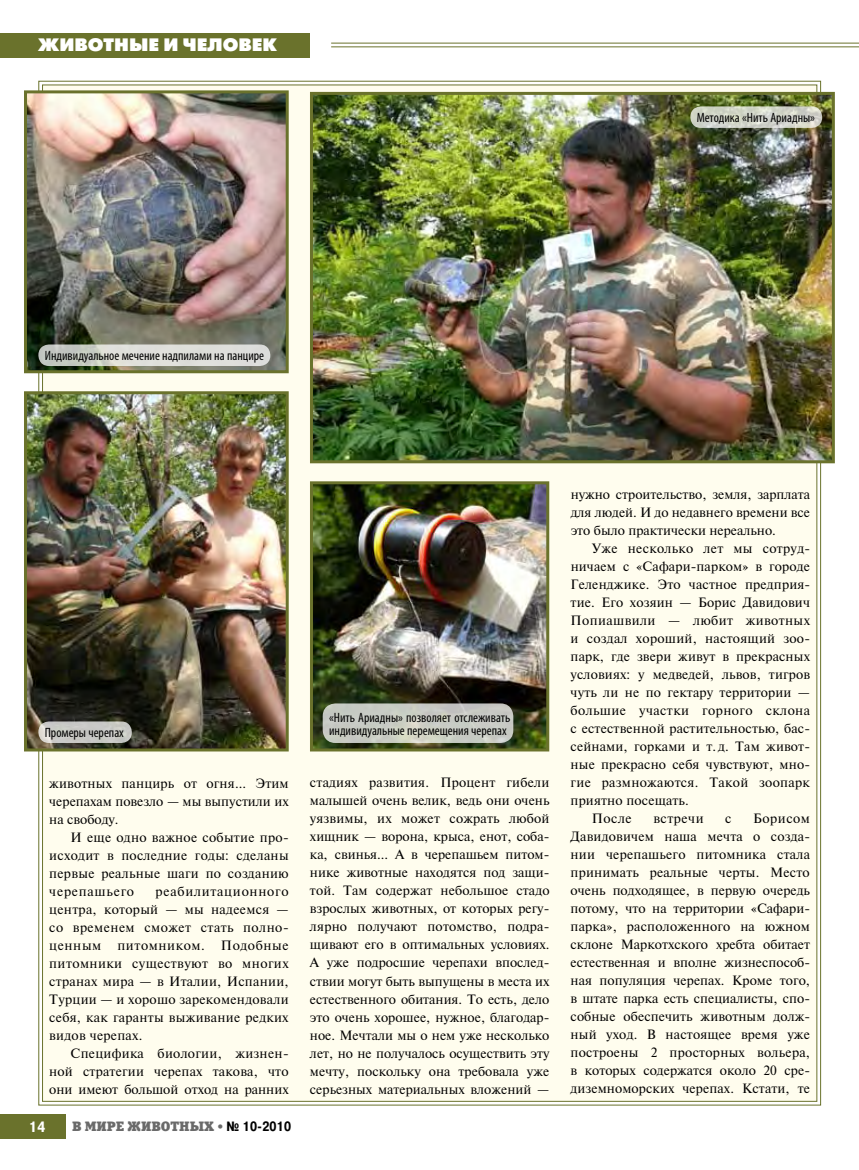
<style>
.page{position:relative;width:859px;height:1170px;background:#fff}
.page>*{position:absolute;margin:0;border:0;box-sizing:border-box;transform-origin:0 0}
.t1{font:18px "Futuris XC";color:#fff}
.t2{font:700 15px "Pragmatica Cond C";color:#fff}
.t3{font:13.5px/18px "Newton";letter-spacing:.01em;color:#000;text-align:justify}
.t4{font:condensed 13.5px/13.5px "Myriad Pro";color:#000}
.t5{font:13.5px "Newton";letter-spacing:.03em;color:#000}
.t6{font:13.5px "Xenia C";color:#6a6a6a}
.t7{font:13.5px "Newton";letter-spacing:.035em;color:#000}
.s1{font-family:"Pragmatica Cond C";font-weight:700;color:#000}
</style>
<div class="page">
<div style="left:0;top:1114px;width:65px;height:24px;background:#6a722c"></div>
<div style="left:0;top:33px;width:310px;height:24px;background:#6a722c"></div>
<hr style="left:331px;top:43px;width:528px;height:1px;background:#6a722c">
<hr style="left:331px;top:46px;width:528px;height:1px;background:#6a722c">
<div style="left:38px;top:80px;width:783px;height:1025px;background:#fffdee"></div>
<img style="left:28px;top:94px;width:257px;height:275px">
<div style="left:24px;top:90px;width:265px;height:283px;border:3px solid #6a722c"></div>
<img style="left:28px;top:395px;width:257px;height:352px">
<div style="left:24px;top:391px;width:265px;height:360px;border:3px solid #6a722c"></div>
<img style="left:314px;top:96px;width:517px;height:363px">
<div style="left:310px;top:92px;width:525px;height:371px;border:3px solid #6a722c"></div>
<svg style="left:38px;top:344px;width:232px;height:22px;background:#d4d6d0"></svg>
<svg style="left:38px;top:721px;width:94px;height:22px;background:#c6c6c1"></svg>
<svg style="left:690px;top:106px;width:132px;height:22px;background:#cfd2c5"></svg>
<img style="left:314px;top:485px;width:231px;height:262px">
<div style="left:310px;top:481px;width:239px;height:270px;border:3px solid #6a722c"></div>
<svg style="left:323px;top:703px;width:190px;height:40px;background:#c7cac1"></svg>
<h1 class="t1" style="left:38px;top:35px;width:240px">Животные и человек</h1>
<p class="t4" style="left:697px;top:111px;width:120px">Методика «Нить Ариадны»</p>
<p class="t4" style="left:45px;top:349px;width:221px">Индивидуальное мечение надпилами на панцире</p>
<p class="t4" style="left:45px;top:725px;width:81px">Промеры черепах</p>
<p class="t3" style="left:49px;top:773px;width:241px">животных панцирь от огня… Этим черепахам повезло — мы выпустили их на свободу.</p>
<p class="t3" style="left:49px;top:827px;width:241px;text-indent:21px">И еще одно важное событие про&shy;исходит в последние годы: сделаны первые реальные шаги по созданию черепашьего</p>
<p class="t3" style="left:49px;top:881px;width:241px;text-indent:106px">реабилитационного центра, который — мы надеемся — со временем сможет стать полно&shy;ценным питомником. Подобные питомники существуют во многих странах мира — в Италии, Испании, Турции — и хорошо зарекомендовали себя, как гаранты выживание редких видов черепах.</p>
<p class="t3" style="left:49px;top:1043px;width:241px;text-indent:21px">Специфика биологии, жизнен&shy;ной стратегии черепах такова, что они имеют большой отход на ранних</p>
<p class="t2" style="left:29px;top:1118px;width:18px">14</p>
<p class="t6" style="left:72px;top:1117px;width:220px">В МИРЕ ЖИВОТНЫХ • <span class="s1">№ 10-2010</span></p>
<p class="t4" style="left:329px;top:710px;width:183px">«Нить Ариадны» позволяет отслеживать индивидуальные перемещения черепах</p>
<p class="t3" style="left:310px;top:773px;width:241px">стадиях развития. Процент гибели малышей очень велик, ведь они очень уязвимы, их может сожрать любой хищник — ворона, крыса, енот, соба&shy;ка, свинья… А в черепашьем питом&shy;нике животные находятся под защи&shy;той. Там содержат небольшое стадо взрослых животных, от которых регу&shy;лярно получают потомство, подра&shy;щивают его в оптимальных условиях.<br>А уже подросшие черепахи впослед&shy;ствии могут быть выпущены в места их естественного обитания. То есть, дело это очень хорошее, нужное, благодар&shy;ное. Мечтали мы о нем уже несколько лет, но не получалось осуществить эту мечту, поскольку она требовала уже серьезных материальных вложений —</p>
<p class="t3" style="left:571px;top:485px;width:241px">нужно строительство, земля, зарплата для людей. И до недавнего времени все это было практически нереально.</p>
<p class="t3" style="left:592px;top:539px;width:220px">Уже несколько лет мы сотруд-</p>
<p class="t3" style="left:571px;top:557px;width:241px">ничаем с «Сафари-парком» в городе</p>
<p class="t3" style="left:571px;top:575px;width:241px">Геленджике. Это частное предприя-</p>
<p class="t3" style="left:571px;top:593px;width:241px">тие. Его хозяин — Борис Давидович</p>
<p class="t5" style="left:571px;top:610px;width:241px">Попиашвили — любит животных</p>
<p class="t3" style="left:571px;top:629px;width:241px">и создал хороший, настоящий зоо-</p>
<p class="t3" style="left:571px;top:647px;width:241px">парк, где звери живут в прекрасных</p>
<p class="t3" style="left:571px;top:665px;width:241px">условиях: у медведей, львов, тигров</p>
<p class="t3" style="left:571px;top:683px;width:241px">чуть ли не по гектару территории —</p>
<p class="t5" style="left:571px;top:700px;width:241px">большие участки горного склона</p>
<p class="t3" style="left:571px;top:719px;width:241px">с естественной растительностью, бас-</p>
<p class="t3" style="left:571px;top:737px;width:241px">сейнами, горками и т. д. Там живот-</p>
<p class="t3" style="left:571px;top:755px;width:241px">ные прекрасно себя чувствуют, мно-</p>
<p class="t3" style="left:571px;top:773px;width:241px">гие размножаются. Такой зоопарк</p>
<p class="t3" style="left:571px;top:791px;width:120px">приятно посещать.</p>
<p class="t3" style="left:592px;top:809px;width:41px">После</p>
<p class="t7" style="left:653px;top:808px;width:52px">встречи</p>
<p class="t3" style="left:725px;top:809px;width:8px">с</p>
<p class="t3" style="left:571px;top:809px;width:241px;text-align:left;text-indent:183px">Борисом<br>Давидовичем наша мечта о созда&shy;нии черепашьего питомника стала принимать реальные черты. Место очень подходящее, в первую очередь потому, что на территории «Сафари&shy;парка», расположенного на южном склоне Маркотхского хребта обитает естественная и вполне жизнеспособ&shy;ная популяция черепах. Кроме того, в штате парка есть специалисты, спо&shy;собные обеспечить животным долж&shy;ный уход. В настоящее время уже построены 2 просторных вольера, в которых содержатся около 20 сре&shy;диземноморских черепах. Кстати, те</p>
</div>
